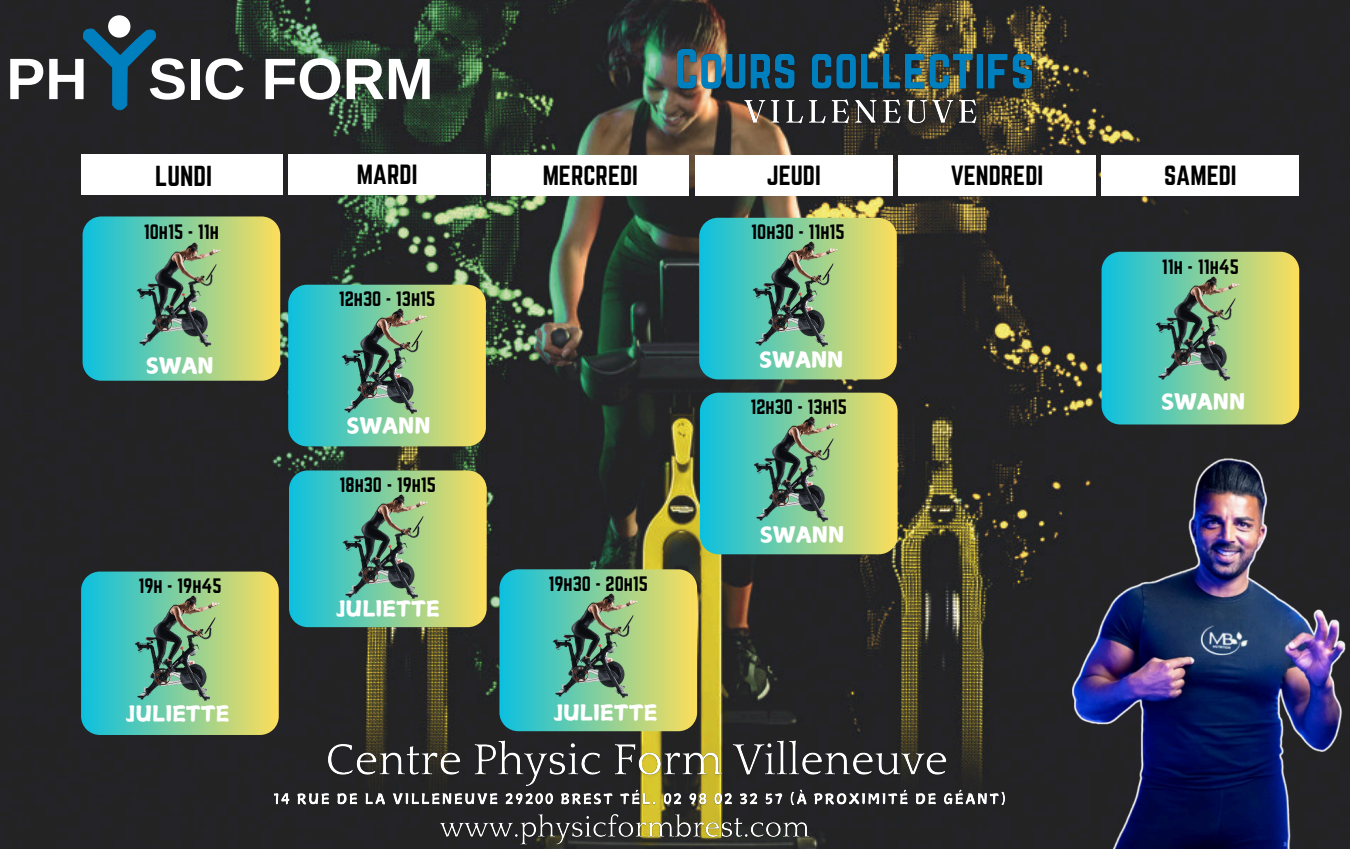
<style>
.page{position:relative;width:1350px;height:849px;background:#fff}
.page>*{position:absolute;margin:0;border:0;box-sizing:border-box;transform-origin:0 0}
.t1{font:700 58.4px "Liberation Sans";color:#fff}
.t2{font:25.3px "Norwester";color:#000}
.t3{font:24.3px "Norwester";color:#000}
.t4{font:21.5px "Canva Surname Fu";color:#fff}
.t5{font:18.3px "Norwester";color:#000}
</style>
<div class="page">
<img style="left:0;top:0;width:1350px;height:848px">
<div style="left:81px;top:154px;width:202px;height:41px;background:#fff"></div>
<div style="left:288px;top:154px;width:198px;height:41px;background:#fff"></div>
<div style="left:491px;top:155px;width:198px;height:40px;background:#fff"></div>
<div style="left:695px;top:155px;width:198px;height:40px;background:#fff"></div>
<div style="left:898px;top:155px;width:198px;height:40px;background:#fff"></div>
<div style="left:1102px;top:155px;width:197px;height:40px;background:#fff"></div>
<svg style="left:81px;top:15px;width:77px;height:101px;background:#254455"></svg>
<svg style="left:288px;top:284px;width:198px;height:162px;background:#83cb9a"></svg>
<img style="left:342px;top:309px;width:85px;height:104px">
<img style="left:1043px;top:436px;width:307px;height:412px">
<svg style="left:1102px;top:252px;width:197px;height:172px;background:#83cc9b"></svg>
<img style="left:1155px;top:276px;width:86px;height:105px">
<svg style="left:289px;top:470px;width:198px;height:157px;background:#83cb99"></svg>
<img style="left:343px;top:494px;width:85px;height:104px">
<svg style="left:499px;top:569px;width:198px;height:162px;background:#83cb9a"></svg>
<img style="left:553px;top:593px;width:85px;height:104px">
<svg style="left:700px;top:392px;width:197px;height:162px;background:#83cc9a"></svg>
<img style="left:753px;top:416px;width:86px;height:105px">
<img style="left:670px;top:39px;width:377px;height:59px">
<img style="left:740px;top:91px;width:241px;height:40px">
<img style="left:323px;top:736px;width:628px;height:51px">
<img style="left:266px;top:787px;width:741px;height:20px">
<img style="left:436px;top:811px;width:376px;height:37px">
<svg style="left:81px;top:571px;width:198px;height:163px;background:#83cb9a"></svg>
<img style="left:135px;top:595px;width:85px;height:104px">
<svg style="left:83px;top:216px;width:197px;height:164px;background:#83cc9a"></svg>
<img style="left:136px;top:242px;width:86px;height:104px">
<svg style="left:699px;top:218px;width:198px;height:161px;background:#84cc9a"></svg>
<img style="left:753px;top:242px;width:85px;height:104px">
<h1 class="t1" style="left:6px;top:46px;width:429px">PH SIC FORM</h1>
<h4 class="t2" style="left:155px;top:161px;width:58px">LUNDI</h4>
<h4 class="t3" style="left:357px;top:160px;width:62px">MARDI</h4>
<h6 class="t3" style="left:543px;top:160px;width:97px">MERCREDI</h6>
<p class="t3" style="left:767px;top:160px;width:56px">JEUDI</p>
<h5 class="t3" style="left:951px;top:160px;width:94px">VENDREDI</h5>
<h6 class="t3" style="left:1164px;top:160px;width:74px">SAMEDI</h6>
<p class="t5" style="left:144px;top:221px;width:77px">10h15 - 11h</p>
<p class="t5" style="left:751px;top:221px;width:95px">10h30 - 11h15</p>
<h4 class="t5" style="left:1162px;top:255px;width:78px">11h - 11h45</h4>
<p class="t5" style="left:339px;top:288px;width:98px">12h30 - 13h15</p>
<h5 class="t4" style="left:146px;top:354px;width:69px">SWAN</h5>
<h5 class="t4" style="left:760px;top:348px;width:86px">SWANN</h5>
<h4 class="t5" style="left:750px;top:395px;width:98px">12h30 - 13h15</h4>
<h6 class="t4" style="left:1161px;top:390px;width:86px">SWANN</h6>
<p class="t4" style="left:347px;top:414px;width:86px">SWANN</p>
<h4 class="t5" style="left:340px;top:473px;width:98px">18h30 - 19h15</h4>
<h5 class="t4" style="left:760px;top:523px;width:86px">SWANN</h5>
<h6 class="t5" style="left:138px;top:574px;width:85px">19h - 19h45</h6>
<h4 class="t5" style="left:548px;top:572px;width:101px">19h30 - 20h15</h4>
<p class="t4" style="left:336px;top:598px;width:105px">JULIETTE</p>
<h6 class="t4" style="left:126px;top:702px;width:105px">JULIETTE</h6>
<h5 class="t4" style="left:554px;top:701px;width:105px">JULIETTE</h5>
</div>
